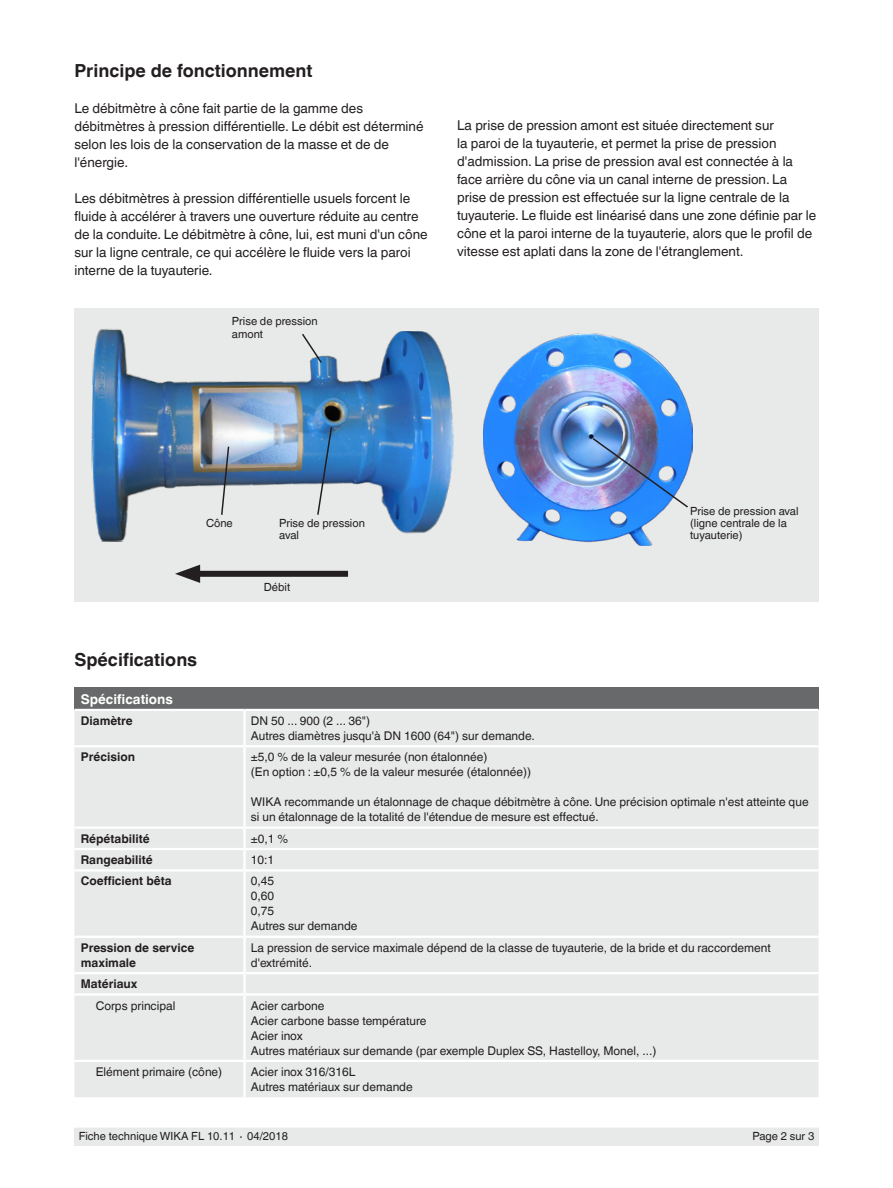
<style>
.page{position:relative;width:893px;height:1188px;background:#fff}
.page>*{position:absolute;margin:0;border:0;box-sizing:border-box;transform-origin:0 0}
.t1{font:700 18px "Helvetica World";color:#231f20}
.t2{font:13.5px/18px "Helvetica World";color:#231f20}
.t3{font:700 13.5px "Helvetica World";color:#fff}
.t4{font:12px/15px "Helvetica World";color:#231f20}
.t5{font:700 12px/15px "Helvetica World";color:#231f20}
.t6{font:11.25px/12.3px "Helvetica World";color:#231f20}
</style>
<div class="page">
<div style="left:74px;top:1128px;width:745px;height:17px;background:#e8eae9"></div>
<div style="left:74px;top:308px;width:745px;height:294px;background:#e8eae9"></div>
<img style="left:91px;top:329px;width:363px;height:213px">
<img style="left:483px;top:333px;width:209px;height:212px">
<div style="left:190px;top:571px;width:158px;height:6px;background:#231f20"></div>
<svg style="left:175px;top:565px;width:25px;height:18px"></svg>
<svg style="left:300px;top:332px;width:23px;height:33px"></svg>
<svg style="left:316px;top:425px;width:17px;height:91px"></svg>
<svg style="left:220px;top:445px;width:10px;height:71px"></svg>
<img style="left:591px;top:437px;width:99px;height:72px">
<div style="left:74px;top:687px;width:745px;height:23px;background:#68696a"></div>
<div style="left:74px;top:711px;width:745px;height:386px;background:#e8eae9"></div>
<hr style="left:74px;top:709px;width:170px;height:2px;background:#fff">
<hr style="left:244px;top:709px;width:575px;height:2px;background:#fff">
<hr style="left:243px;top:711px;width:3px;height:34px;background:#fff">
<hr style="left:74px;top:745px;width:170px;height:2px;background:#fff">
<hr style="left:244px;top:745px;width:575px;height:2px;background:#fff">
<hr style="left:243px;top:747px;width:3px;height:80px;background:#fff">
<hr style="left:74px;top:827px;width:170px;height:2px;background:#fff">
<hr style="left:244px;top:827px;width:575px;height:2px;background:#fff">
<hr style="left:243px;top:829px;width:3px;height:19px;background:#fff">
<hr style="left:74px;top:848px;width:170px;height:2px;background:#fff">
<hr style="left:244px;top:848px;width:575px;height:2px;background:#fff">
<hr style="left:243px;top:850px;width:3px;height:19px;background:#fff">
<hr style="left:74px;top:869px;width:170px;height:3px;background:#fff">
<hr style="left:244px;top:869px;width:575px;height:3px;background:#fff">
<hr style="left:243px;top:872px;width:3px;height:64px;background:#fff">
<hr style="left:74px;top:936px;width:170px;height:2px;background:#fff">
<hr style="left:244px;top:936px;width:575px;height:2px;background:#fff">
<hr style="left:243px;top:938px;width:3px;height:34px;background:#fff">
<hr style="left:74px;top:972px;width:170px;height:2px;background:#fff">
<hr style="left:244px;top:972px;width:575px;height:2px;background:#fff">
<hr style="left:243px;top:974px;width:3px;height:19px;background:#fff">
<hr style="left:74px;top:993px;width:170px;height:3px;background:#fff">
<hr style="left:244px;top:993px;width:575px;height:3px;background:#fff">
<hr style="left:243px;top:996px;width:3px;height:64px;background:#fff">
<hr style="left:74px;top:1060px;width:170px;height:2px;background:#fff">
<hr style="left:244px;top:1060px;width:575px;height:2px;background:#fff">
<hr style="left:243px;top:1062px;width:3px;height:35px;background:#fff">
<h1 class="t1" style="left:74px;top:60px;width:240px">Principe de fonctionnement</h1>
<p class="t2" style="left:74px;top:99px;width:351px">Le débitmètre à cône fait partie de la gamme des débitmètres à pression différentielle. Le débit est déterminé selon les lois de la conservation de la masse et de de l'énergie.</p>
<p class="t2" style="left:74px;top:189px;width:355px">Les débitmètres à pression différentielle usuels forcent le fluide à accélérer à travers une ouverture réduite au centre de la conduite. Le débitmètre à cône, lui, est muni d'un cône sur la ligne centrale, ce qui accélère le fluide vers la paroi interne de la tuyauterie.</p>
<p class="t6" style="left:232px;top:315px;width:87px">Prise de pression amont</p>
<p class="t2" style="left:457px;top:116px;width:361px">La prise de pression amont est située directement sur<br>la paroi de la tuyauterie, et permet la prise de pression d'admission. La prise de pression aval est connectée à la face arrière du cône via un canal interne de pression. La prise de pression est effectuée sur la ligne centrale de la tuyauterie. Le fluide est linéarisé dans une zone définie par le cône et la paroi interne de la tuyauterie, alors que le profil de vitesse est aplati dans la zone de l'étranglement.</p>
<p class="t6" style="left:206px;top:517px;width:28px">Cône</p>
<p class="t6" style="left:279px;top:517px;width:87px">Prise de pression aval</p>
<p class="t6" style="left:264px;top:581px;width:28px">Débit</p>
<p class="t6" style="left:690px;top:505px;width:110px">Prise de pression aval (ligne centrale de la tuyauterie)</p>
<h1 class="t1" style="left:74px;top:650px;width:124px">Spécifications</h1>
<p class="t3" style="left:81px;top:691px;width:94px">Spécifications</p>
<p class="t5" style="left:81px;top:713px;width:53px">Diamètre</p>
<p class="t4" style="left:251px;top:713px;width:286px">DN 50 ... 900 (2 ... 36")<br>Autres diamètres jusqu'à DN 1600 (64") sur demande.</p>
<p class="t5" style="left:81px;top:750px;width:56px">Précision</p>
<p class="t4" style="left:251px;top:750px;width:282px">±5,0 % de la valeur mesurée (non étalonnée)<br>(En option : ±0,5 % de la valeur mesurée (étalonnée))</p>
<p class="t4" style="left:251px;top:795px;width:559px">WIKA recommande un étalonnage de chaque débitmètre à cône. Une précision optimale n'est atteinte que si un étalonnage de la totalité de l'étendue de mesure est effectué.</p>
<p class="t5" style="left:81px;top:831px;width:70px">Répétabilité</p>
<p class="t4" style="left:251px;top:831px;width:39px">±0,1 %</p>
<p class="t5" style="left:81px;top:852px;width:74px">Rangeabilité</p>
<p class="t4" style="left:251px;top:852px;width:25px">10:1</p>
<p class="t5" style="left:81px;top:874px;width:92px">Coefficient bêta</p>
<p class="t4" style="left:251px;top:874px;width:108px">0,45<br>0,60<br>0,75<br>Autres sur demande</p>
<p class="t5" style="left:81px;top:940px;width:115px">Pression de service maximale</p>
<p class="t4" style="left:251px;top:940px;width:521px">La pression de service maximale dépend de la classe de tuyauterie, de la bride et du raccordement d'extrémité.</p>
<p class="t5" style="left:81px;top:977px;width:58px">Matériaux</p>
<p class="t4" style="left:96px;top:998px;width:81px">Corps principal</p>
<p class="t4" style="left:251px;top:998px;width:407px">Acier carbone<br>Acier carbone basse température<br>Acier inox<br>Autres matériaux sur demande (par exemple Duplex SS, Hastelloy, Monel, ...)</p>
<p class="t4" style="left:96px;top:1064px;width:128px">Elément primaire (cône)</p>
<p class="t4" style="left:251px;top:1064px;width:163px">Acier inox 316/316L<br>Autres matériaux sur demande</p>
<p class="t6" style="left:79px;top:1130px;width:211px">Fiche technique WIKA FL 10.11 ∙ 04/2018</p>
<p class="t6" style="left:753px;top:1130px;width:63px">Page 2 sur 3</p>
</div>
